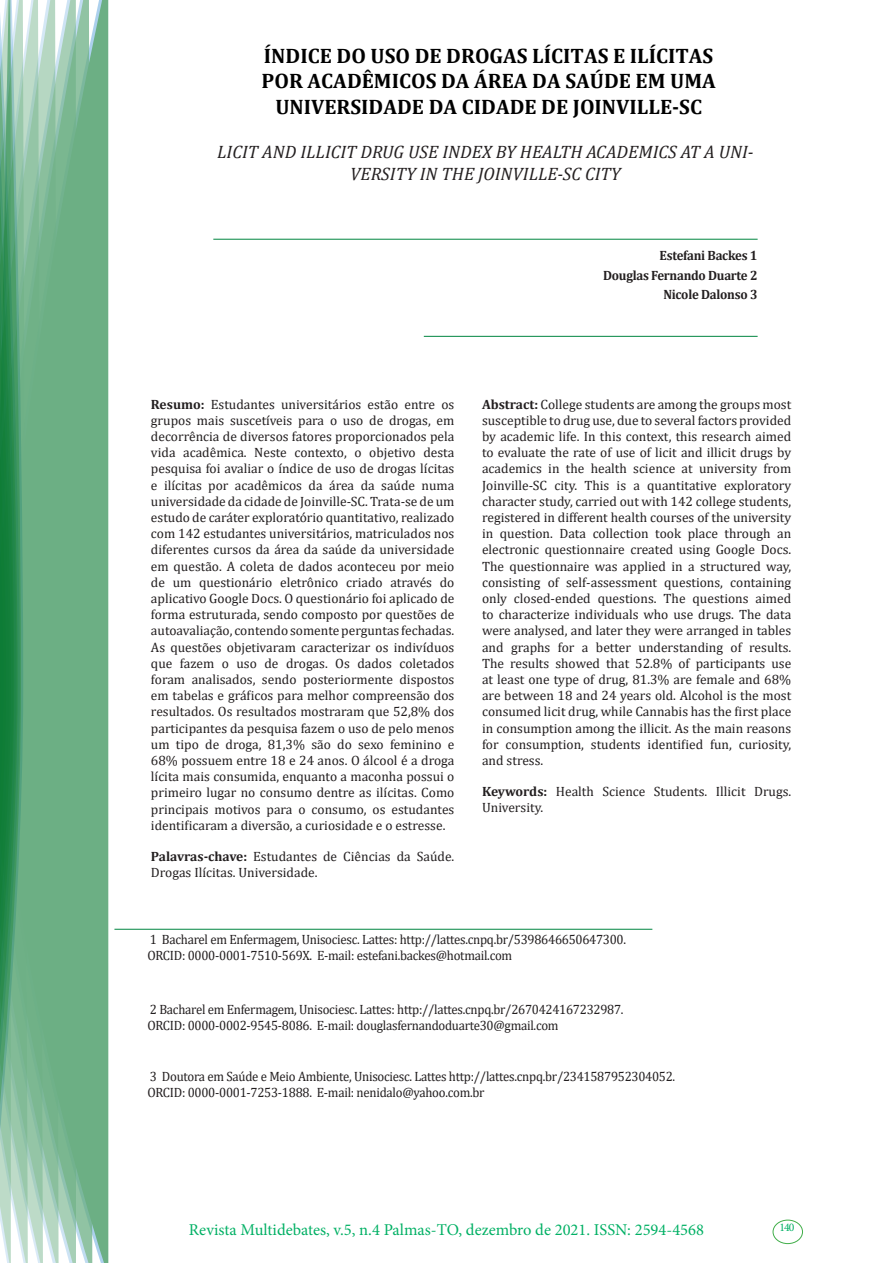
<style>
.page{position:relative;width:893px;height:1263px;background:#fff}
.page>*{position:absolute;margin:0;border:0;box-sizing:border-box;transform-origin:0 0}
.t1{font:700 21px/25.2px "Cambria";color:#000;text-align:center}
.t2{font:italic 18px/21.6px "Cambria";color:#231f20;text-align:center}
.t3{font:16.5px "Minion Pro";color:#00b064}
.Sem_Espaçamento{font:13.5px/16.2px "Cambria";color:#231f20;text-align:justify}
.Currículo{font:13.5px "Cambria";letter-spacing:-.02em;color:#231f20;scale:.95 1}
.Autores{font:700 13.5px "Cambria";letter-spacing:-.02em;color:#231f20;scale:.95 1}
.t4{font:11.7px "Minion Pro";color:#00b064}
.s1{font-weight:700}
</style>
<div class="page">
<div style="left:95px;top:0;width:14px;height:1263px;background:#6caf84"></div>
<svg style="left:79px;top:0;width:16px;height:1263px;background:#71b289"></svg>
<svg style="left:62px;top:0;width:17px;height:1263px;background:#75b48c"></svg>
<svg style="left:45px;top:0;width:17px;height:1263px;background:#7cb792"></svg>
<svg style="left:30px;top:0;width:15px;height:1263px;background:#80ba96"></svg>
<svg style="left:0;top:0;width:30px;height:1263px;background:#61a97f"></svg>
<div style="left:772px;top:1219px;width:31px;height:25px;border:1px solid #40ae49;border-radius:50%"></div>
<hr style="left:114px;top:929px;width:538px;height:1px;background:#008540">
<hr style="left:213px;top:239px;width:545px;height:1px;background:#008540">
<hr style="left:424px;top:336px;width:334px;height:1px;background:#008540">
<p class="t1" style="left:262px;top:43px;width:456px">ÍNDICE DO USO DE DROGAS LÍCITAS E ILÍCITAS<br>POR ACADÊMICOS DA ÁREA DA SAÚDE EM UMA<br>UNIVERSIDADE DA CIDADE DE JOINVILLE-SC</p>
<p class="t2" style="left:217px;top:141px;width:538px">LICIT AND ILLICIT DRUG USE INDEX BY HEALTH ACADEMICS AT A UNI-<br>VERSITY IN THE JOINVILLE-SC CITY</p>
<p class="Autores" style="left:660px;top:246px;width:105px">Estefani Backes 1</p>
<p class="Autores" style="left:603px;top:266px;width:164px">Douglas Fernando Duarte 2</p>
<p class="Autores" style="left:663px;top:285px;width:101px">Nicole Dalonso 3</p>
<p class="Sem_Espaçamento" style="left:151px;top:396px;width:305px"><span class="s1">Resumo:</span> Estudantes universitários estão entre os grupos mais suscetíveis para o uso de drogas, em decorrência de diversos fatores proporcionados pela vida acadêmica. Neste contexto, o objetivo desta pesquisa foi avaliar o índice de uso de drogas lícitas e ilícitas por acadêmicos da área da saúde numa universidade da cidade de Joinville-SC. Trata-se de um estudo de caráter exploratório quantitativo, realizado com 142 estudantes universitários, matriculados nos diferentes cursos da área da saúde da universidade em questão. A coleta de dados aconteceu por meio de um questionário eletrônico criado através do aplicativo Google Docs. O questionário foi aplicado de forma estruturada, sendo composto por questões de autoavaliação, contendo somente perguntas fechadas.<br>As questões objetivaram caracterizar os indivíduos que fazem o uso de drogas. Os dados coletados foram analisados, sendo posteriormente dispostos em tabelas e gráficos para melhor compreensão dos resultados. Os resultados mostraram que 52,8% dos participantes da pesquisa fazem o uso de pelo menos um tipo de droga, 81,3% são do sexo feminino e 68% possuem entre 18 e 24 anos. O álcool é a droga lícita mais consumida, enquanto a maconha possui o primeiro lugar no consumo dentre as ilícitas. Como principais motivos para o consumo, os estudantes identificaram a diversão, a curiosidade e o estresse.</p>
<p class="Sem_Espaçamento" style="left:151px;top:848px;width:305px"><span class="s1">Palavras-chave:</span> Estudantes de Ciências da Saúde.<br>Drogas Ilícitas. Universidade.</p>
<p class="Sem_Espaçamento" style="left:482px;top:396px;width:311px"><span class="s1">Abstract:</span> College students are among the groups most susceptible to drug use, due to several factors provided by academic life. In this context, this research aimed to evaluate the rate of use of licit and illicit drugs by academics in the health science at university from Joinville-SC city. This is a quantitative exploratory character study, carried out with 142 college students, registered in different health courses of the university in question. Data collection took place through an electronic questionnaire created using Google Docs.<br>The questionnaire was applied in a structured way, consisting of self-assessment questions, containing only closed-ended questions. The questions aimed to characterize individuals who use drugs. The data were analysed, and later they were arranged in tables and graphs for a better understanding of results.<br>The results showed that 52.8% of participants use at least one type of drug, 81.3% are female and 68% are between 18 and 24 years old. Alcohol is the most consumed licit drug, while Cannabis has the first place in consumption among the illicit. As the main reasons for consumption, students identified fun, curiosity, and stress.</p>
<p class="Sem_Espaçamento" style="left:482px;top:783px;width:311px"><span class="s1">Keywords:</span> Health Science Students. Illicit Drugs.<br>University.</p>
<p class="Currículo" style="left:150px;top:931px;width:503px">1 Bacharel em Enfermagem, Unisociesc. Lattes: http://lattes.cnpq.br/5398646650647300.</p>
<p class="Currículo" style="left:147px;top:948px;width:386px">ORCID: 0000-0001-7510-569X. E-mail: estefani.backes@hotmail.com</p>
<p class="Currículo" style="left:150px;top:1001px;width:500px">2 Bacharel em Enfermagem, Unisociesc. Lattes: http://lattes.cnpq.br/2670424167232987.</p>
<p class="Currículo" style="left:147px;top:1018px;width:434px">ORCID: 0000-0002-9545-8086. E-mail: douglasfernandoduarte30@gmail.com</p>
<p class="Currículo" style="left:150px;top:1068px;width:554px">3 Doutora em Saúde e Meio Ambiente, Unisociesc. Lattes http://lattes.cnpq.br/2341587952304052.</p>
<p class="Currículo" style="left:147px;top:1084px;width:356px">ORCID: 0000-0001-7253-1888. E-mail: nenidalo@yahoo.com.br</p>
<p class="t3" style="left:189px;top:1218px;width:517px">Revista Multidebates, v.5, n.4 Palmas-TO, dezembro de 2021. ISSN: 2594-4568</p>
<p class="t4" style="left:779px;top:1219px;width:16px">140</p>
</div>
